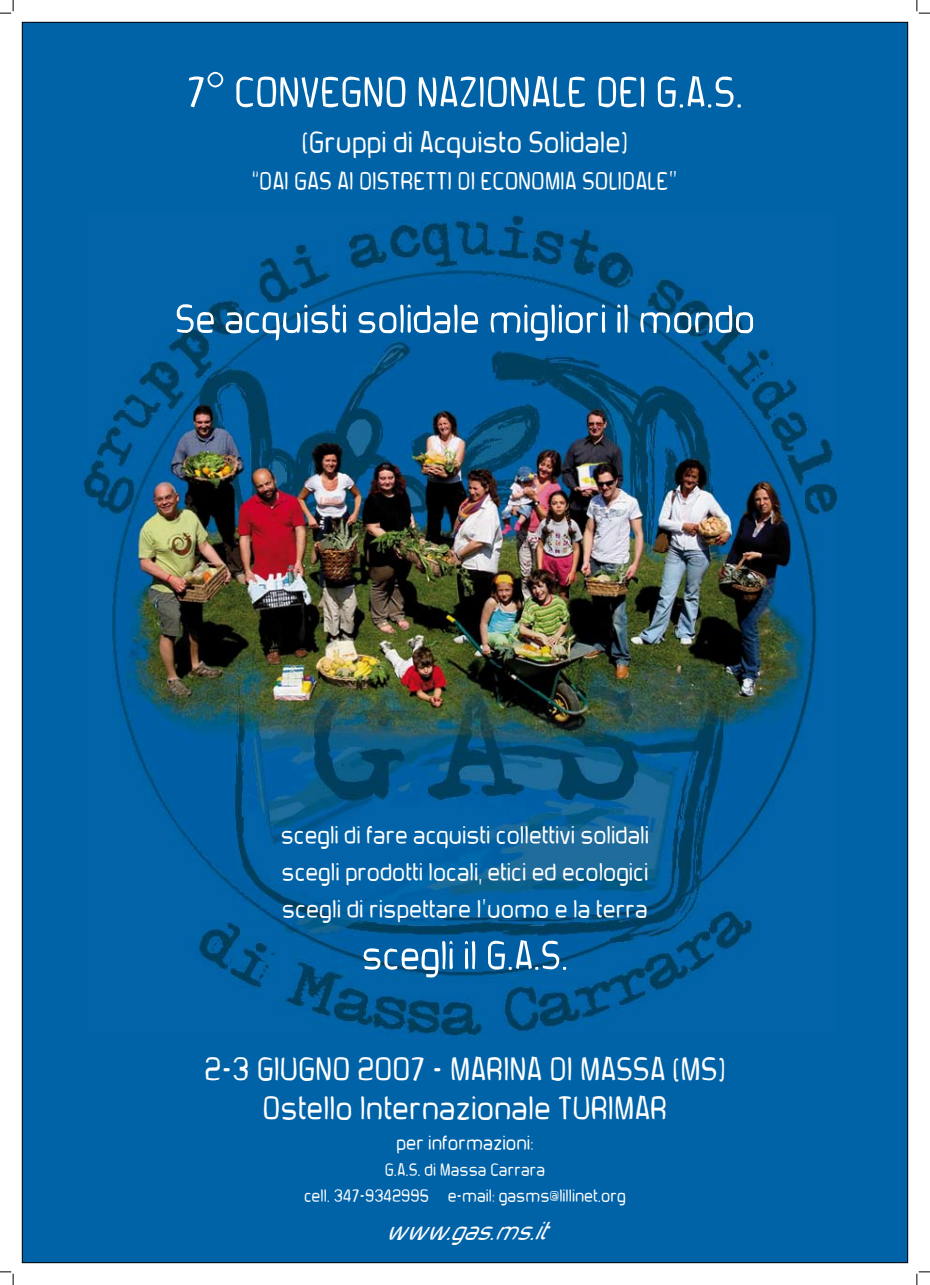
<style>
.page{position:relative;width:930px;height:1285px;background:#fff}
.page>*{position:absolute;margin:0;border:0;box-sizing:border-box;transform-origin:0 0}
.t1{font:53.12px "Forgotten Futurist Rotten";color:#fff}
.t2{font:50px "Forgotten Futurist Rotten";color:#fff}
.t3{font:41.25px/38.8px "Forgotten Futurist Rotten";color:#fff;text-align:center}
.t4{font:37.5px "Forgotten Futurist Rotten";color:#fff}
.t5{font:italic 31.88px "Forgotten Futurist Rotten";color:#fff}
.t6{font:31.25px/36.9px "Forgotten Futurist Rotten";color:#fff;text-align:justify}
.t7{font:25px "Forgotten Futurist Rotten";color:#fff}
.t8{font:21.88px/26.2px "Forgotten Futurist Rotten";color:#fff;text-align:center}
</style>
<div class="page">
<div style="left:22px;top:22px;width:885px;height:1240px;background:#0063a8"></div>
<img style="left:83px;top:213px;width:754px;height:823px">
<svg style="left:0;top:0;width:14px;height:14px"></svg>
<svg style="left:0;top:1271px;width:14px;height:13px"></svg>
<svg style="left:916px;top:0;width:14px;height:14px"></svg>
<svg style="left:916px;top:1271px;width:14px;height:13px"></svg>
<h1 class="t1" style="left:187px;top:70px;width:558px">7° CONVEGNO NAZIONALE DEI G.A.S.</h1>
<p class="t4" style="left:302px;top:126px;width:328px">(Gruppi di Acquisto Solidale)</p>
<p class="t6" style="left:252px;top:165px;width:428px">“DAI GAS AI DISTRETTI DI ECONOMIA SOLIDALE”</p>
<h2 class="t2" style="left:175px;top:298px;width:581px">Se acquisti solidale migliori il mondo</h2>
<p class="t6" style="left:281px;top:819px;width:370px">scegli di fare acquisti collettivi solidali scegli prodotti locali, etici ed ecologici scegli di rispettare l’uomo e la terra</p>
<h2 class="t2" style="left:362px;top:934px;width:208px">scegli il G.A.S.</h2>
<h3 class="t3" style="left:204px;top:1053px;width:523px">2-3 GIUGNO 2007 - MARINA DI MASSA (MS)<br>Ostello Internazionale TURIMAR</h3>
<p class="t7" style="left:396px;top:1131px;width:139px">per informazioni:</p>
<p class="t8" style="left:304px;top:1158px;width:323px">G.A.S. di Massa Carrara<br>cell. 347-9342995 e-mail: gasms@lillinet.org</p>
<p class="t5" style="left:385px;top:1217px;width:177px">www.gas.ms.it</p>
</div>
